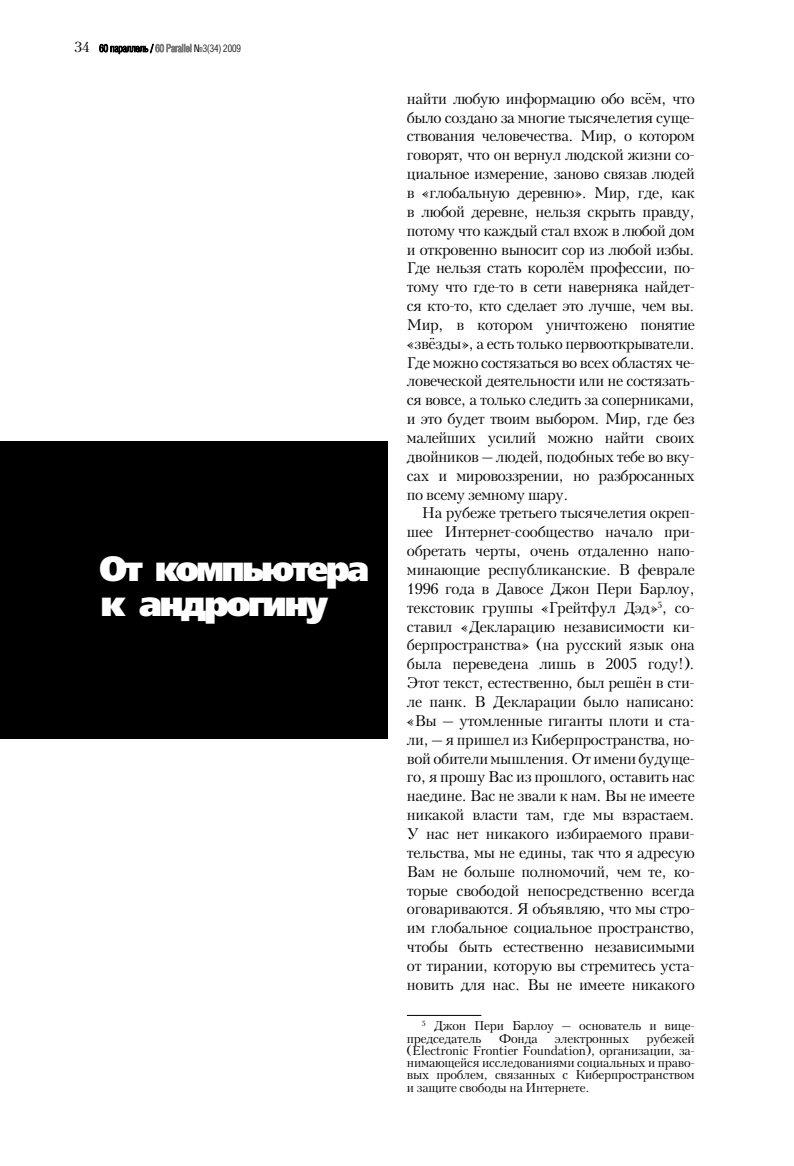
<style>
.page{position:relative;width:794px;height:1166px;background:#fff}
.page>*{position:absolute;margin:0;border:0;box-sizing:border-box;transform-origin:0 0}
.t1{font:35px/35px "Free Set Black C";letter-spacing:-.08em;color:#fff;scale:.96 1}
.t2{font:14.88px/18.9px "Kudrashov C";letter-spacing:-.025em;color:#000;text-align:justify}
.t3{font:12.25px/12.2px "Kudrashov C";letter-spacing:-.02em;color:#000}
</style>
<div class="page">
<div style="left:0;top:441px;width:387px;height:298px;background:#000"></div>
<hr style="left:407px;top:1015px;width:74px;height:1px;background:#000">
<svg style="left:99px;top:44px;width:92px;height:10px"></svg>
<h1 class="t1" style="left:99px;top:551px;width:282px">От компьютера к андрогину</h1>
<p class="t2" style="left:407px;top:89px;width:289px">найти любую информацию обо всём, что было создано за многие тысячелетия суще&shy;ствования человечества. Мир, о котором говорят, что он вернул людской жизни со&shy;циальное измерение, заново связав людей в «глобальную деревню». Мир, где, как в любой деревне, нельзя скрыть правду, потому что каждый стал вхож в любой дом и откровенно выносит сор из любой избы.<br>Где нельзя стать королём профессии, по&shy;тому что где-то в сети наверняка найдет&shy;ся кто-то, кто сделает это лучше, чем вы.<br>Мир, в котором уничтожено понятие «звёзды», а есть только первооткрыватели.<br>Где можно состязаться во всех областях че&shy;ловеческой деятельности или не состязать&shy;ся вовсе, а только следить за соперниками, и это будет твоим выбором. Мир, где без малейших усилий можно найти своих двойников – людей, подобных тебе во вку&shy;сах и мировоззрении, но разбросанных по всему земному шару.</p>
<p class="t2" style="left:407px;top:504px;width:289px;text-indent:15px">На рубеже третьего тысячелетия окреп&shy;шее Интернет-сообщество начало при&shy;обретать черты, очень отдаленно напо&shy;минающие республиканские. В феврале 1996 года в Давосе Джон Пери Барлоу, текстовик группы «Грейтфул Дэд»<sup>5</sup>, со&shy;ставил «Декларацию независимости ки&shy;берпространства» (на русский язык она была переведена лишь в 2005 году!).<br>Этот текст, естественно, был решён в сти&shy;ле панк. В Декларации было написано: «Вы – утомленные гиганты плоти и ста&shy;ли, – я пришел из Киберпространства, но&shy;вой обители мышления. От имени будуще&shy;го, я прошу Вас из прошлого, оставить нас наедине. Вас не звали к нам. Вы не имеете никакой власти там, где мы взрастаем.<br>У нас нет никакого избираемого прави&shy;тельства, мы не едины, так что я адресую Вам не больше полномочий, чем те, ко&shy;торые свободой непосредственно всегда оговариваются. Я объявляю, что мы стро&shy;им глобальное социальное пространство, чтобы быть естественно независимыми от тирании, которую вы стремитесь уста&shy;новить для нас. Вы не имеете никакого</p>
<p class="t3" style="left:407px;top:1020px;width:289px;text-indent:15px"><sup>5</sup> Джон Пери Барлоу – основатель и вице&shy;председатель</p>
<p class="t3" style="left:407px;top:1032px;width:289px;text-align:justify;text-indent:239px">рубежей (Electronic Frontier Foundation), организации, за&shy;нимающейся исследованиями социальных и право&shy;вых проблем, связанных с Киберпространством и защите свободы на Интернете.</p>
<p class="t3" style="left:499px;top:1032px;width:40px">Фонда</p>
<p class="t3" style="left:555px;top:1032px;width:76px">электронных</p>
</div>
